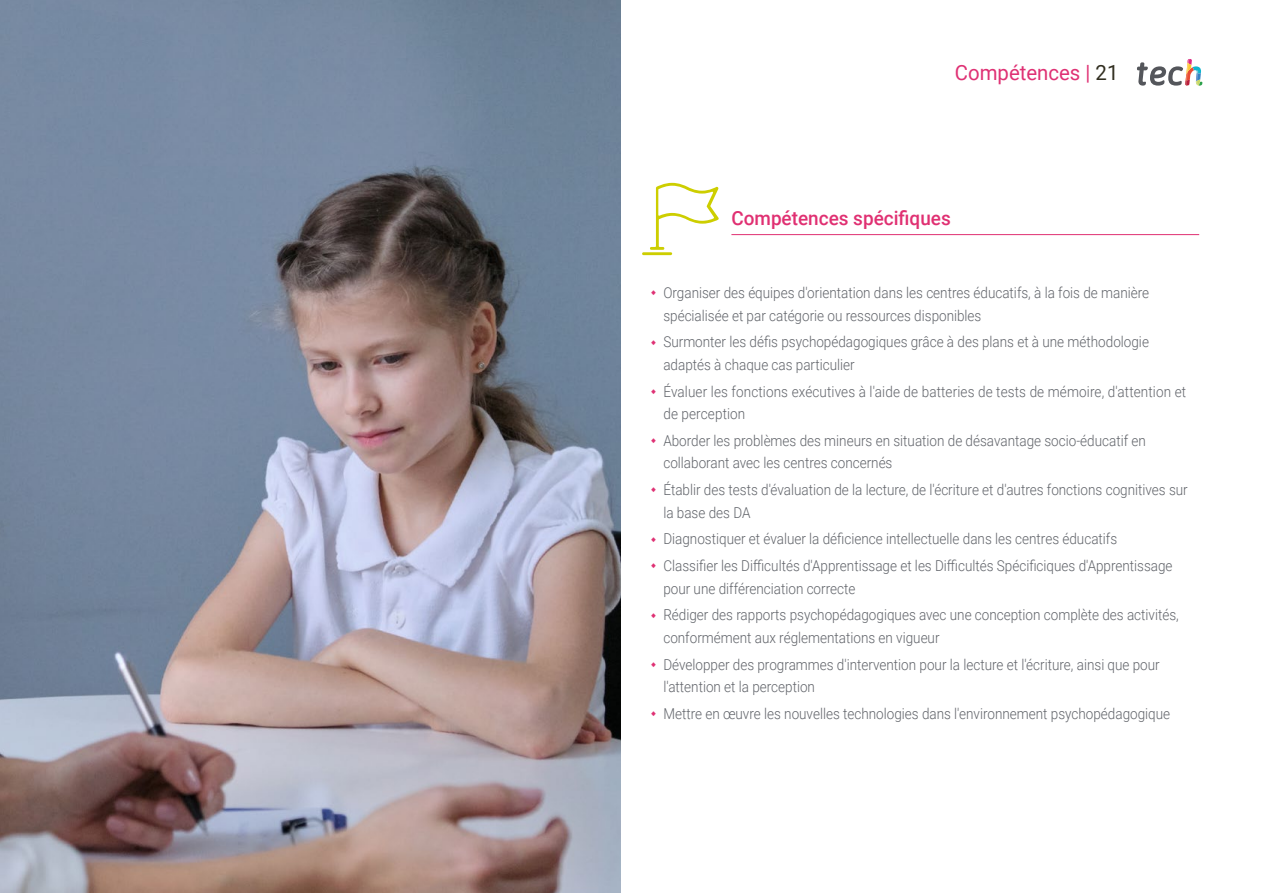
<style>
.page{position:relative;width:1263px;height:893px;background:#fff}
.page>*{position:absolute;margin:0;border:0;box-sizing:border-box;transform-origin:0 0}
.t1{font:21px "Roboto";color:#df3174}
.t2{font:500 19.5px "Roboto";color:#e03072}
.t3{font:300 15px/22.5px "Roboto";color:#61646a;scale:.9 1}
.s1{color:#312e20}
</style>
<div class="page">
<svg style="left:1137px;top:59px;width:65px;height:27px"></svg>
<img style="left:0;top:0;width:621px;height:893px">
<hr style="left:731px;top:234px;width:468px;height:1px;background:#e03072">
<hr style="left:642px;top:252px;width:30px;height:3px;background:#cdce00">
<svg style="left:650px;top:183px;width:69px;height:67px"></svg>
<h1 class="t1" style="left:955px;top:57px;width:165px">Compétences | <span class="s1">21</span></h1>
<h2 class="t2" style="left:731px;top:205px;width:221px">Compétences spécifiques</h2>
<p class="t3" style="left:663px;top:281px;width:541px">Organiser des équipes d'orientation dans les centres éducatifs, à la fois de manière spécialisée et par catégorie ou ressources disponibles</p>
<p class="t3" style="left:663px;top:330px;width:541px">Surmonter les défis psychopédagogiques grâce à des plans et à une méthodologie adaptés à chaque cas particulier</p>
<p class="t3" style="left:663px;top:380px;width:582px">Évaluer les fonctions exécutives à l'aide de batteries de tests de mémoire, d'attention et de perception</p>
<p class="t3" style="left:663px;top:429px;width:538px">Aborder les problèmes des mineurs en situation de désavantage socio-éducatif en collaborant avec les centres concernés</p>
<p class="t3" style="left:663px;top:478px;width:584px">Établir des tests d'évaluation de la lecture, de l'écriture et d'autres fonctions cognitives sur la base des DA</p>
<p class="t3" style="left:663px;top:525px;width:567px;line-height:26.7px">Diagnostiquer et évaluer la déficience intellectuelle dans les centres éducatifs<br>Classifier les Difficultés d'Apprentissage et les Difficultés Spécificiques d'Apprentissage</p>
<p class="t3" style="left:663px;top:574px;width:574px;line-height:26.7px">pour une différenciation correcte<br>Rédiger des rapports psychopédagogiques avec une conception complète des activités,</p>
<p class="t3" style="left:663px;top:624px;width:553px;line-height:26.7px">conformément aux réglementations en vigueur<br>Développer des programmes d'intervention pour la lecture et l'écriture, ainsi que pour</p>
<p class="t3" style="left:663px;top:673px;width:565px;line-height:26.7px">l'attention et la perception<br>Mettre en œuvre les nouvelles technologies dans l'environnement psychopédagogique</p>
</div>
